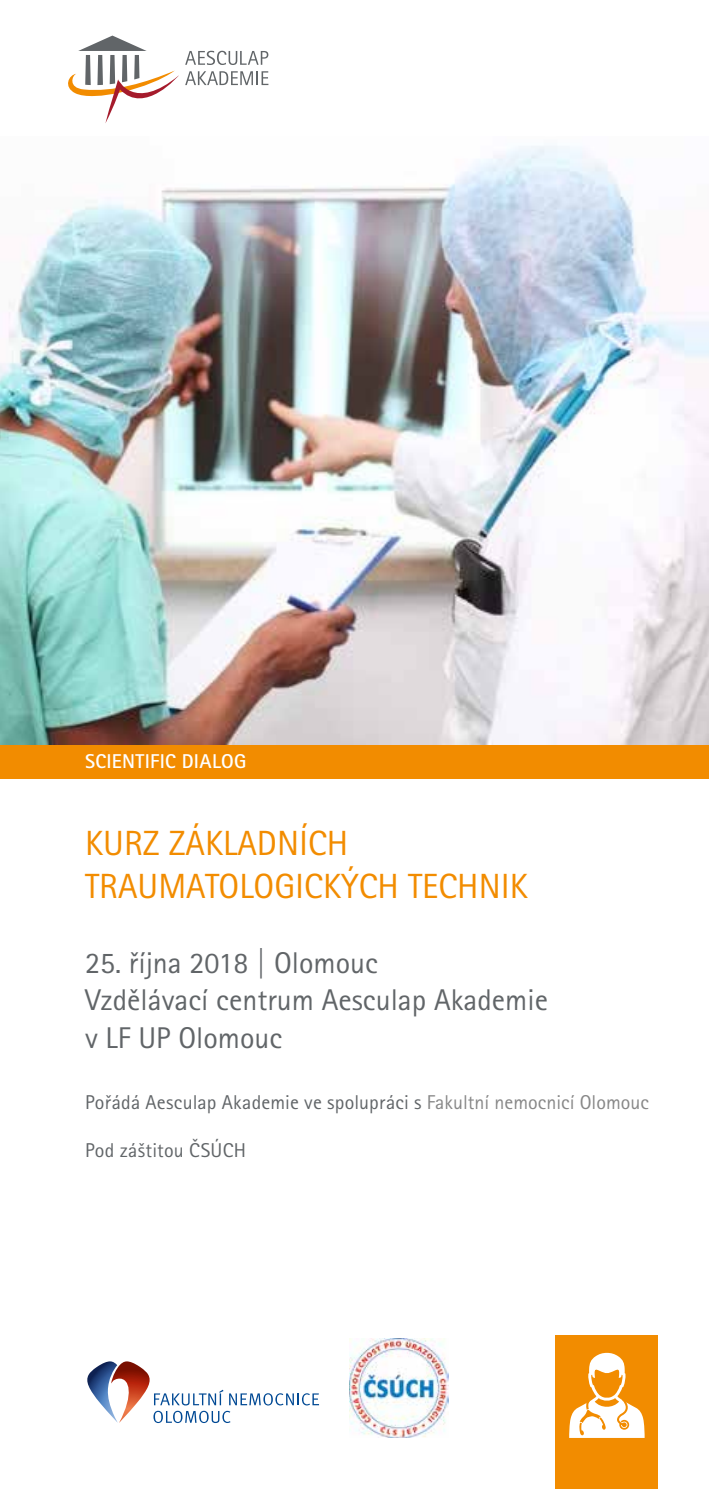
<style>
.page{position:relative;width:709px;height:1489px;background:#fff}
.page>*{position:absolute;margin:0;border:0;box-sizing:border-box;transform-origin:0 0}
.t1{font:35px/42.5px "Rotis Sans Serif Pro";color:#f28c00}
.t2{font:30px/37.5px "Rotis Sans Serif Pro";color:#616568}
.t3{font:20px "Rotis Sans Serif Pro";letter-spacing:.01em;color:#616568}
.t4{font:700 20px "Rotis Sans Serif Pro";letter-spacing:.015em;color:#fff}
.s1{color:#878787}
</style>
<div class="page">
<svg style="left:68px;top:36px;width:111px;height:87px"></svg>
<svg style="left:185px;top:51px;width:83px;height:14px"></svg>
<svg style="left:185px;top:71px;width:83px;height:14px"></svg>
<div style="left:556px;top:1335px;width:102px;height:153px;background:#f28c00"></div>
<svg style="left:569px;top:1352px;width:75px;height:85px"></svg>
<div style="left:0;top:744px;width:709px;height:34px;background:#f28c00"></div>
<svg style="left:87px;top:1361px;width:232px;height:61px"></svg>
<img style="left:0;top:145px;width:709px;height:599px">
<img style="left:349px;top:1338px;width:99px;height:99px">
<p class="t4" style="left:85px;top:749px;width:163px">SCIENTIFIC DIALOG</p>
<h1 class="t1" style="left:85px;top:822px;width:444px">KURZ ZÁKLADNÍCH<br>TRAUMATOLOGICKÝCH TECHNIK</h1>
<h2 class="t2" style="left:85px;top:944px;width:464px">25. října 2018 | Olomouc<br>Vzdělávací centrum Aesculap Akademie v LF UP Olomouc</h2>
<p class="t3" style="left:85px;top:1090px;width:565px">Pořádá Aesculap Akademie ve spolupráci s <span class="s1">Fakultní nemocnicí Olomouc</span></p>
<p class="t3" style="left:85px;top:1138px;width:162px">Pod záštitou ČSÚCH</p>
</div>
